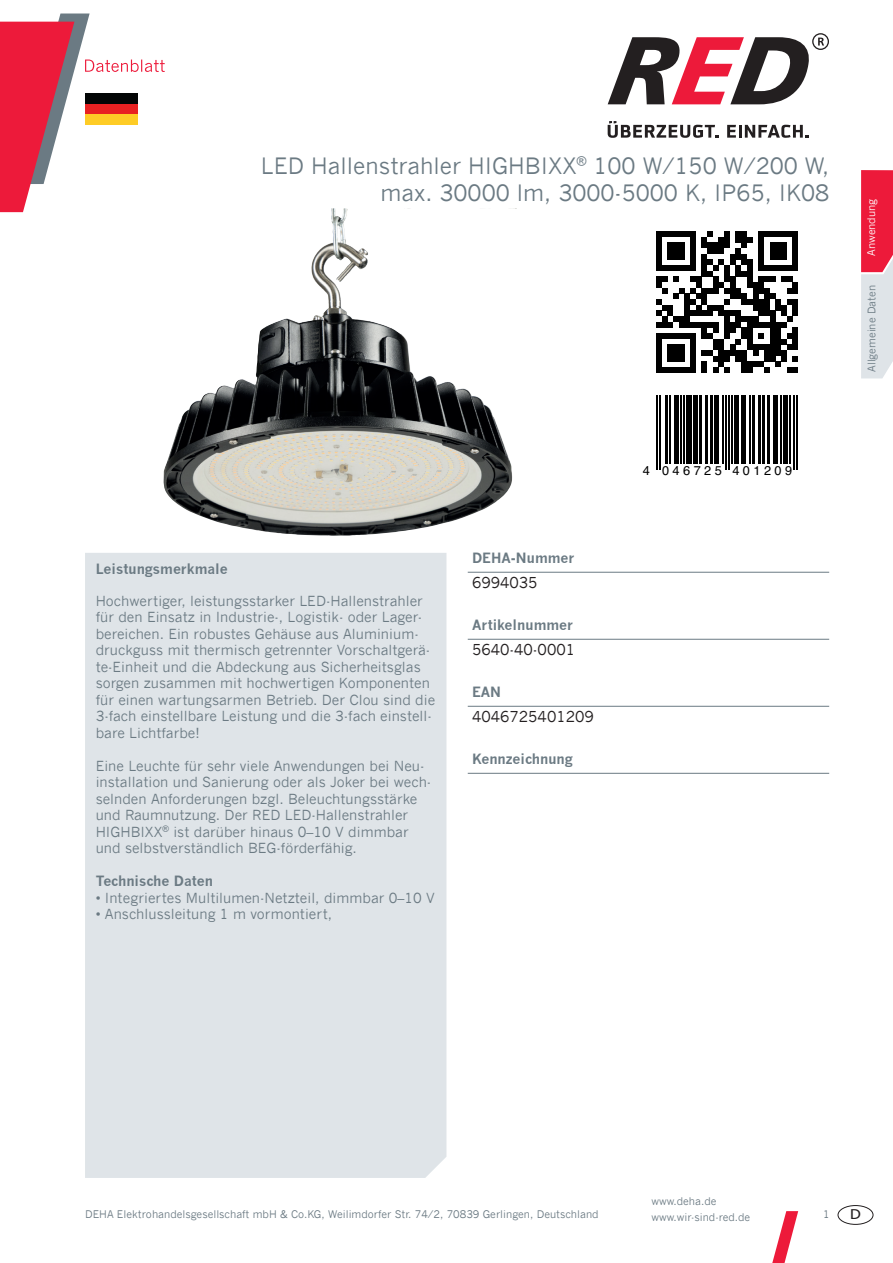
<style>
.page{position:relative;width:893px;height:1263px;background:#fff}
.page>*{position:absolute;margin:0;border:0;box-sizing:border-box;transform-origin:0 0}
.t1{font:22.5px/27px "News Gothic";color:#6b7a83;text-align:right}
.t2{font:15px "News Gothic";color:#231f20}
.t3{font:13.8px/16.5px "News Gothic";color:#6b7a83}
.t4{font:700 13.8px "News Gothic";color:#6b7a83}
.t5{font:13.5px "Tahoma";color:#231f20;scale:1.17 1}
.t6{font:12.75px "Helvetica";letter-spacing:.27em;color:#000}
.t7{font:10.5px/16.5px "News Gothic";color:#6b7a83}
.t8{font:10.5px "News Gothic";color:#fff}
</style>
<div class="page">
<svg style="left:0;top:14px;width:165px;height:198px"></svg>
<svg style="left:608px;top:121px;width:111px;height:17px"></svg>
<svg style="left:727px;top:125px;width:82px;height:13px"></svg>
<svg style="left:608px;top:33px;width:221px;height:71px"></svg>
<svg style="left:861px;top:170px;width:32px;height:208px;background:#e68496"></svg>
<svg style="left:772px;top:1211px;width:26px;height:52px"></svg>
<div style="left:838px;top:1205px;width:35px;height:19px;border:1px solid #231f20;border-radius:50%"></div>
<div style="left:85px;top:553px;width:361px;height:625px;background:#dfe4e8"></div>
<div style="left:85px;top:94px;width:52px;height:31px;background:#030505"></div>
<div style="left:85px;top:104px;width:52px;height:21px;background:#e82122"></div>
<div style="left:85px;top:114px;width:52px;height:11px;background:#fecc26"></div>
<img style="left:164px;top:208px;width:353px;height:327px">
<svg style="left:656px;top:231px;width:142px;height:142px"></svg>
<hr style="left:656px;top:395px;width:2px;height:75px;background:#000">
<hr style="left:659px;top:395px;width:2px;height:75px;background:#000">
<hr style="left:665px;top:395px;width:3px;height:68px;background:#000">
<hr style="left:669px;top:395px;width:2px;height:68px;background:#000">
<hr style="left:674px;top:395px;width:4px;height:68px;background:#000">
<hr style="left:680px;top:395px;width:1px;height:68px;background:#000">
<hr style="left:683px;top:395px;width:1px;height:68px;background:#000">
<div style="left:686px;top:395px;width:6px;height:68px;background:#000"></div>
<div style="left:693px;top:395px;width:5px;height:68px;background:#000"></div>
<hr style="left:699px;top:395px;width:3px;height:68px;background:#000">
<hr style="left:705px;top:395px;width:3px;height:68px;background:#000">
<hr style="left:710px;top:395px;width:3px;height:68px;background:#000">
<div style="left:714px;top:395px;width:5px;height:68px;background:#000"></div>
<hr style="left:722px;top:395px;width:1px;height:68px;background:#000">
<hr style="left:725px;top:395px;width:1px;height:75px;background:#000">
<hr style="left:728px;top:395px;width:1px;height:75px;background:#000">
<hr style="left:731px;top:395px;width:1px;height:68px;background:#000">
<hr style="left:734px;top:395px;width:4px;height:68px;background:#000">
<div style="left:741px;top:395px;width:5px;height:68px;background:#000"></div>
<hr style="left:749px;top:395px;width:1px;height:68px;background:#000">
<hr style="left:752px;top:395px;width:3px;height:68px;background:#000">
<hr style="left:758px;top:395px;width:3px;height:68px;background:#000">
<hr style="left:762px;top:395px;width:3px;height:68px;background:#000">
<hr style="left:767px;top:395px;width:3px;height:68px;background:#000">
<hr style="left:773px;top:395px;width:4px;height:68px;background:#000">
<hr style="left:780px;top:395px;width:2px;height:68px;background:#000">
<div style="left:783px;top:395px;width:5px;height:68px;background:#000"></div>
<hr style="left:789px;top:395px;width:2px;height:68px;background:#000">
<hr style="left:794px;top:395px;width:1px;height:75px;background:#000">
<hr style="left:797px;top:395px;width:1px;height:75px;background:#000">
<hr style="left:468px;top:572px;width:361px;height:1px;background:#6b7a83">
<hr style="left:468px;top:639px;width:361px;height:1px;background:#6b7a83">
<hr style="left:468px;top:706px;width:361px;height:1px;background:#6b7a83">
<hr style="left:468px;top:773px;width:361px;height:1px;background:#6b7a83">
<h1 class="t1" style="left:261px;top:152px;width:570px">LED Hallenstrahler HIGHBIXX<sup>®</sup> 100 W/150 W/200 W, max. 30000 lm, 3000-5000 K, IP65, IK08</h1>
<p class="t4" style="left:96px;top:560px;width:134px">Leistungsmerkmale</p>
<p class="t3" style="left:96px;top:592px;width:341px">Hochwertiger, leistungsstarker LED-Hallenstrahler für den Einsatz in Industrie-, Logistik- oder Lager&shy;bereichen. Ein robustes Gehäuse aus Aluminium&shy;druckguss mit thermisch getrennter Vorschaltgerä&shy;te-Einheit und die Abdeckung aus Sicherheitsglas sorgen zusammen mit hochwertigen Komponenten für einen wartungsarmen Betrieb. Der Clou sind die 3-fach einstellbare Leistung und die 3-fach einstell&shy;bare Lichtfarbe!</p>
<p class="t3" style="left:96px;top:757px;width:337px">Eine Leuchte für sehr viele Anwendungen bei Neu&shy;installation und Sanierung oder als Joker bei wech&shy;selnden Anforderungen bzgl. Beleuchtungsstärke und Raumnutzung. Der RED LED-Hallenstrahler HIGHBIXX<sup>®</sup> ist darüber hinaus 0–10 V dimmbar und selbstverständlich BEG-förderfähig.</p>
<p class="t4" style="left:96px;top:873px;width:119px">Technische Daten</p>
<p class="t3" style="left:96px;top:889px;width:341px">• Integriertes Multilumen-Netzteil, dimmbar 0–10 V</p>
<p class="t3" style="left:96px;top:906px;width:238px">• Anschlussleitung 1 m vormontiert,</p>
<p class="t4" style="left:472px;top:550px;width:104px">DEHA-Nummer</p>
<p class="t2" style="left:472px;top:574px;width:67px">6994035</p>
<p class="t4" style="left:472px;top:617px;width:102px">Artikelnummer</p>
<p class="t2" style="left:472px;top:641px;width:105px">5640-40-0001</p>
<p class="t4" style="left:472px;top:684px;width:31px">EAN</p>
<p class="t2" style="left:472px;top:708px;width:123px">4046725401209</p>
<p class="t4" style="left:472px;top:751px;width:102px">Kennzeichnung</p>
<p class="t6" style="left:643px;top:461px;width:151px">4 046725 401209</p>
<p class="t8" style="left:865px;top:256px;width:59px;rotate:-90deg">Anwendung</p>
<p class="t7" style="left:863px;top:372px;width:89px;rotate:-90deg">Allgemeine Daten</p>
<p class="t7" style="left:651px;top:1192px;width:100px">www.deha.de www.wir-sind-red.de</p>
<p class="t7" style="left:85px;top:1206px;width:515px">DEHA Elektrohandelsgesellschaft mbH &amp; Co.KG, Weilimdorfer Str. 74/2, 70839 Gerlingen, Deutschland</p>
<p class="t7" style="left:823px;top:1206px;width:8px">1</p>
<p class="t5" style="left:850px;top:1205px;width:11px">D</p>
</div>
